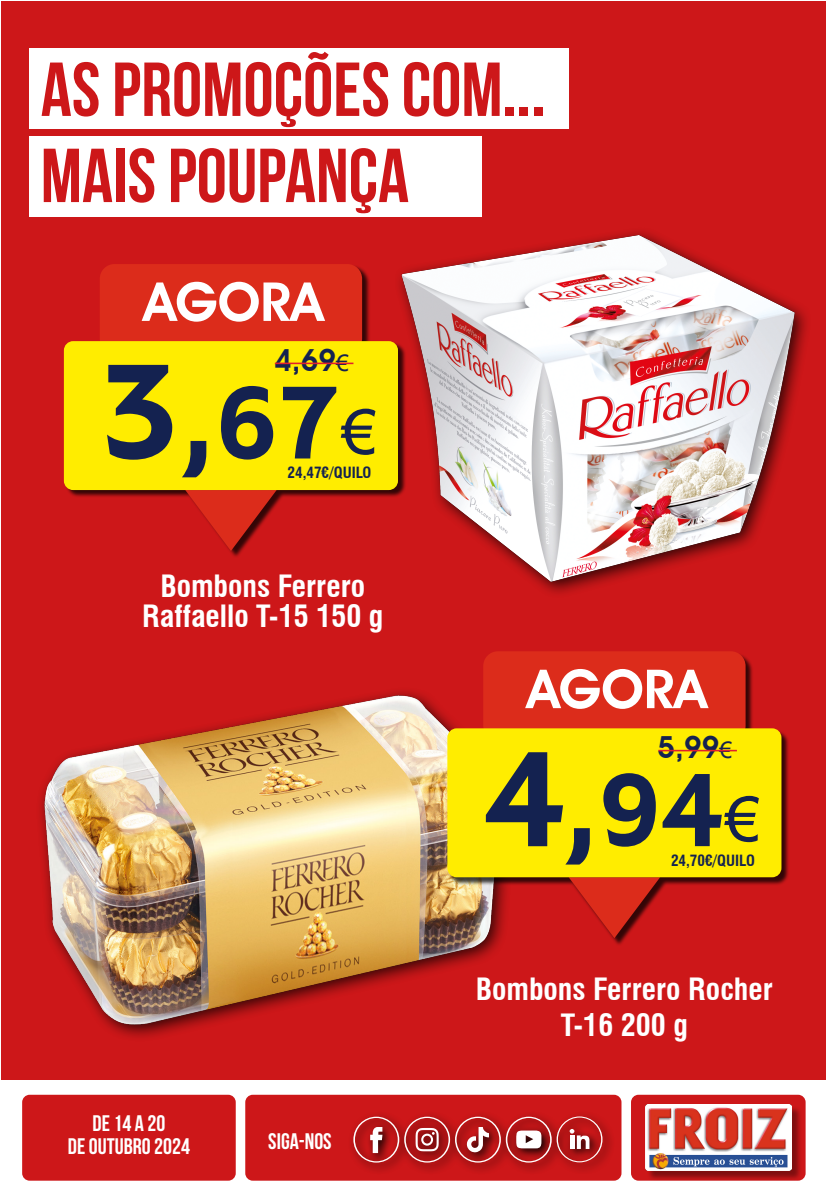
<style>
.page{position:relative;width:826px;height:1198px;background:#fff}
.page>*{position:absolute;margin:0;border:0;box-sizing:border-box;transform-origin:0 0}
.t1{font:700 144.44px "Edward Pro";color:#142250}
.t2{font:700 76.25px/86.1px "Bebas Neue";color:#cd1719}
.t3{font:600 54px "Avant Garde IT Cby BT";color:#fff}
.t4{font:600 30.44px "Avant Garde IT Cby BT";color:#142250}
.t5{font:700 condensed 30px/30px "Swiss 721 BT";color:#fff;text-align:center}
.t6{font:700 22.5px/22.5px "Bebas Neue";color:#fff;text-align:center}
.t7{font:700 condensed 15.12px "Swiss 721 BT";color:#142250}
.s1{font-family:"Arial";font-weight:400;font-size:22.81px}
.s2{font-size:110.88px}
.s3{font-family:"Arial";font-weight:400;font-size:62.5px}
</style>
<div class="page">
<div style="left:1px;top:2px;width:824px;height:1078px;background:#cd1719"></div>
<div style="left:631px;top:1094px;width:174px;height:86px;background:#cd1719;border-radius:8px"></div>
<div style="left:646px;top:1105px;width:156px;height:76px;background:#000;opacity:.38"></div>
<img style="left:645px;top:1104px;width:146px;height:67px">
<div style="left:245px;top:1094px;width:376px;height:86px;background:#cd1719;border-radius:8px"></div>
<svg style="left:351px;top:1115px;width:261px;height:56px;fill:#c31517"></svg>
<svg style="left:353px;top:1116px;width:249px;height:46px"></svg>
<div style="left:22px;top:1094px;width:214px;height:86px;background:#cd1719;border-radius:8px"></div>
<div style="left:29px;top:48px;width:540px;height:80px;background:#fff"></div>
<div style="left:29px;top:136px;width:453px;height:81px;background:#fff"></div>
<div style="left:65px;top:265px;width:341px;height:294px;background:#000;opacity:.75"></div>
<div style="left:100px;top:264px;width:262px;height:89px;background:#dc2c1b;border-radius:15px"></div>
<svg style="left:185px;top:490px;width:92px;height:61px"></svg>
<div style="left:64px;top:341px;width:334px;height:149px;background:#ffed00;border-radius:9px"></div>
<hr style="left:275px;top:362px;width:78px;height:2px;background:#e2202d">
<img style="left:389px;top:231px;width:416px;height:360px">
<img style="left:40px;top:691px;width:457px;height:347px">
<div style="left:448px;top:652px;width:341px;height:294px;background:#000;opacity:.75"></div>
<div style="left:483px;top:651px;width:262px;height:89px;background:#dc2c1b;border-radius:15px"></div>
<svg style="left:568px;top:877px;width:92px;height:61px"></svg>
<div style="left:447px;top:728px;width:334px;height:149px;background:#ffed00;border-radius:9px"></div>
<hr style="left:658px;top:750px;width:79px;height:1px;background:#e2202d">
<h2 class="t2" style="left:41px;top:46px;width:506px">AS PROMOÇÕES COM...<br>MAIS POUPANÇA</h2>
<h3 class="t3" style="left:144px;top:269px;width:181px">AGORA</h3>
<p class="t4" style="left:274px;top:342px;width:76px">4,69<span class="s1">€</span></p>
<h1 class="t1" style="left:101px;top:353px;width:277px">3,<span class="s2">67</span><span class="s3">€</span></h1>
<p class="t7" style="left:287px;top:464px;width:85px">24,47€/QUILO</p>
<p class="t5" style="left:142px;top:571px;width:243px">Bombons Ferrero<br>Raffaello T-15 150 g</p>
<p class="t6" style="left:68px;top:1112px;width:123px">DE 14 A 20<br>DE OUTUBRO 2024</p>
<p class="t6" style="left:268px;top:1129px;width:65px">SIGA-NOS</p>
<h3 class="t3" style="left:527px;top:656px;width:181px">AGORA</h3>
<p class="t4" style="left:657px;top:729px;width:76px">5,99<span class="s1">€</span></p>
<h1 class="t1" style="left:484px;top:740px;width:277px">4,<span class="s2">94</span><span class="s3">€</span></h1>
<p class="t7" style="left:671px;top:851px;width:85px">24,70€/QUILO</p>
<p class="t5" style="left:476px;top:971px;width:298px;line-height:36px">Bombons Ferrero Rocher<br>T-16 200 g</p>
</div>
